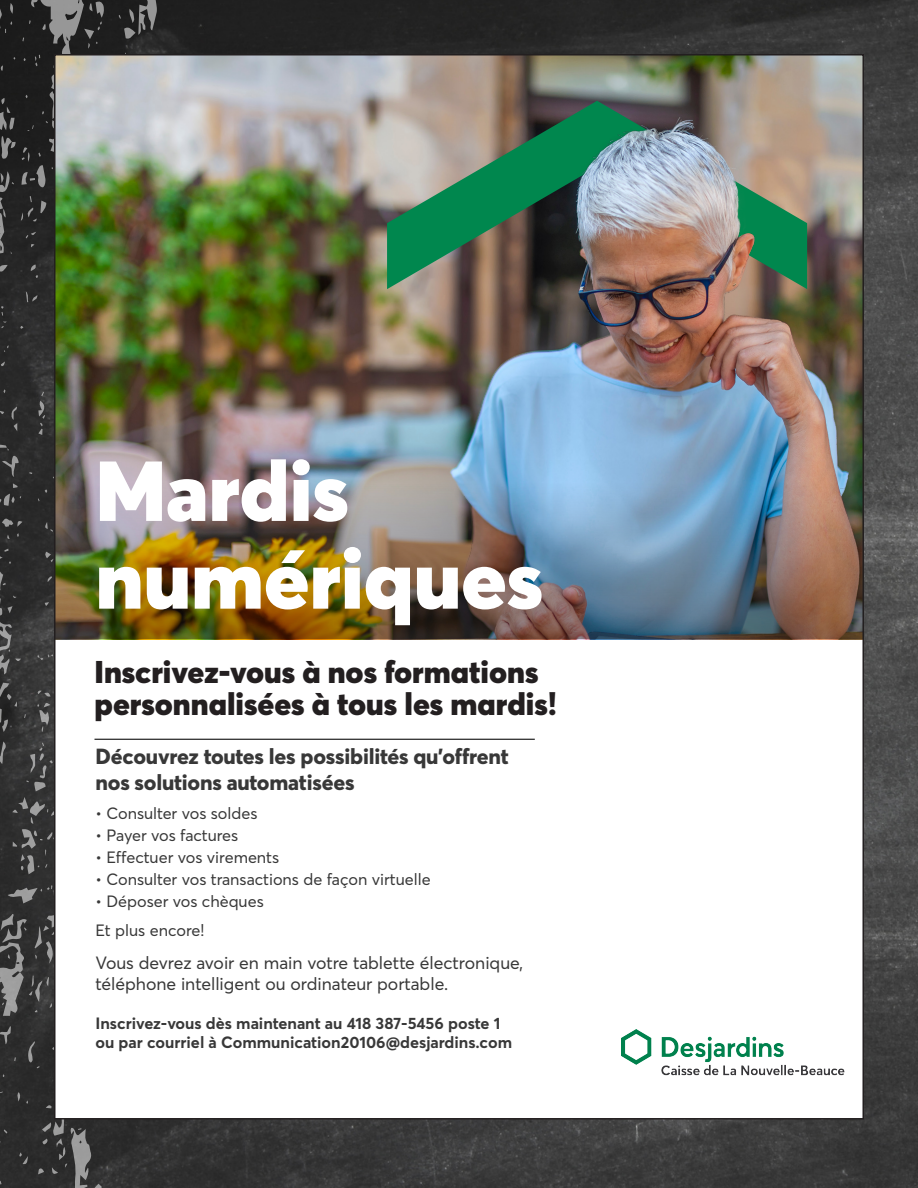
<style>
.page{position:relative;width:918px;height:1188px;background:#fff}
.page>*{position:absolute;margin:0;border:0;box-sizing:border-box;transform-origin:0 0}
.t1{font:900 83.7px/87.8px "Desjardins Sans";color:#fff}
.t2{font:900 31.05px/32.4px "Averta";color:#231f20}
.t3{font:800 21.6px/26px "Desjardins Sans";letter-spacing:-.01em;color:#383838}
.t4{font:17.55px/21px "Desjardins Sans";color:#383838}
.t5{font:16.2px/29.1px "Desjardins Sans";color:#383838}
.t6{font:700 16.2px/18.9px "Desjardins Sans";color:#383838}
</style>
<div class="page">
<img style="left:203px;top:0;width:715px;height:1188px">
<svg style="left:0;top:0;width:203px;height:1188px;background:#353535"></svg>
<div style="left:55px;top:55px;width:808px;height:1064px;background:#fff"></div>
<img style="left:57px;top:57px;width:804px;height:403px">
<hr style="left:94px;top:739px;width:441px;height:1px;background:#383838">
<img style="left:57px;top:460px;width:804px;height:179px">
<img style="left:621px;top:1030px;width:224px;height:46px">
<p class="t1" style="left:95px;top:446px;width:449px">Mardis numériques</p>
<p class="t2" style="left:94px;top:655px;width:464px">Inscrivez-vous à nos formations personnalisées à tous les mardis!</p>
<p class="t3" style="left:95px;top:743px;width:415px">Découvrez toutes les possibilités qu’offrent nos solutions automatisées</p>
<p class="t5" style="left:95px;top:799px;width:163px">• Consulter vos soldes</p>
<p class="t5" style="left:95px;top:821px;width:144px">• Payer vos factures</p>
<p class="t5" style="left:95px;top:843px;width:185px">• Effectuer vos virements</p>
<p class="t5" style="left:95px;top:865px;width:337px">• Consulter vos transactions de façon virtuelle</p>
<p class="t5" style="left:95px;top:887px;width:170px">• Déposer vos chèques<br>Et plus encore!</p>
<p class="t4" style="left:95px;top:952px;width:429px">Vous devrez avoir en main votre tablette électronique, téléphone intelligent ou ordinateur portable.</p>
<p class="t6" style="left:95px;top:1014px;width:418px">Inscrivez-vous dès maintenant au 418 387-5456 poste 1 ou par courriel à Communication20106@desjardins.com</p>
</div>
